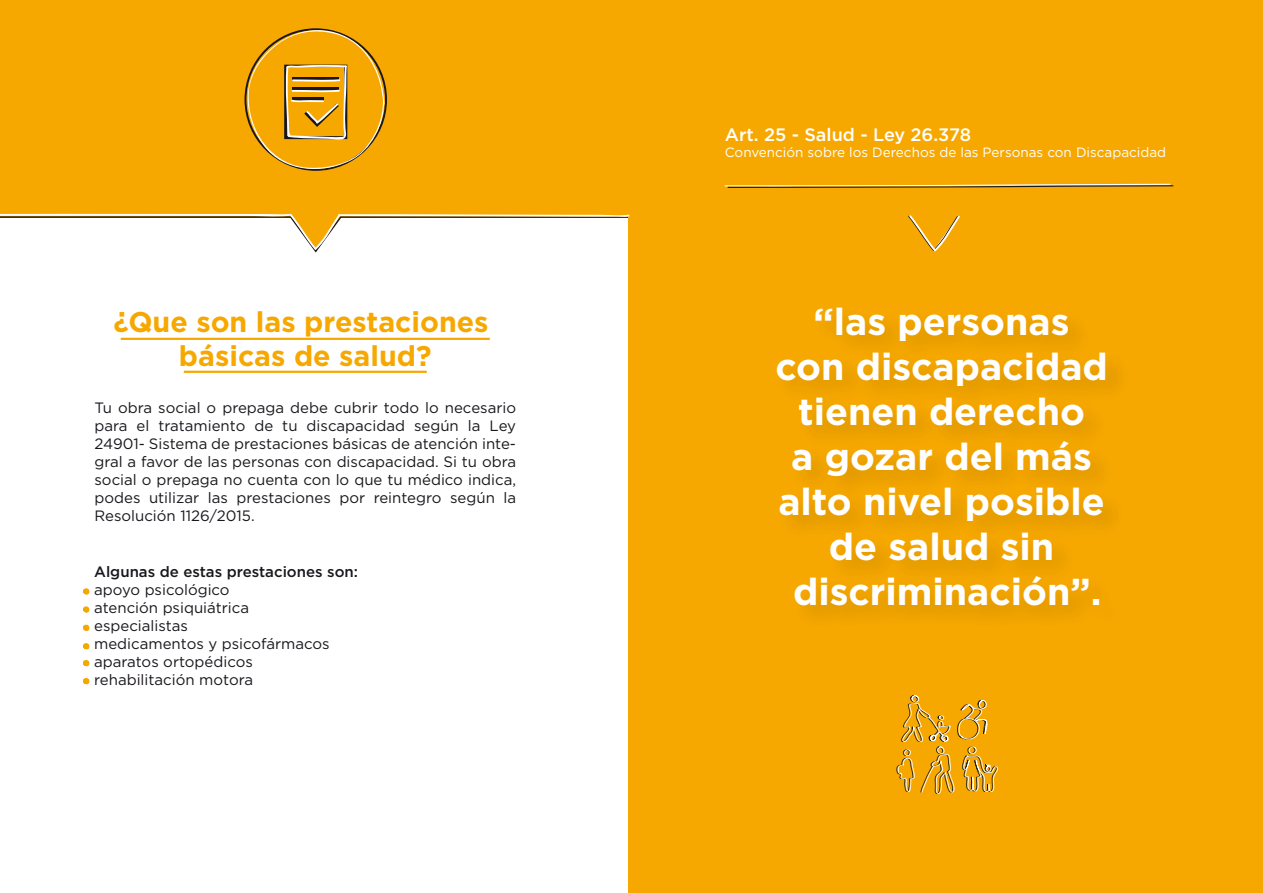
<style>
.page{position:relative;width:1263px;height:893px;background:#fff}
.page>*{position:absolute;margin:0;border:0;box-sizing:border-box;transform-origin:0 0}
.t1{font:700 37.5px/45px "Gotham";color:#fff;text-align:center}
.t2{font:700 28.5px/34.2px "Gotham";color:#f7a800;text-align:center}
.t3{font:500 18px "Gotham";color:#fff}
.t4{font:15px/18px "Gotham";color:#1a171c}
.t5{font:500 15px "Gotham";color:#1a171c}
.t6{font:13.5px "Gotham";color:#fff}
</style>
<div class="page">
<div style="left:0;top:0;width:629px;height:254px;background:#f7a800"></div>
<div style="left:592px;top:0;width:97px;height:216px;background:#f7a800"></div>
<div style="left:629px;top:0;width:634px;height:893px;background:#f7a800"></div>
<svg style="left:241px;top:21px;width:144px;height:153px;background:#e7a211"></svg>
<svg style="left:0;top:213px;width:630px;height:37px"></svg>
<svg style="left:896px;top:695px;width:103px;height:99px"></svg>
<hr style="left:121px;top:338px;width:369px;height:2px;background:#f7a800">
<hr style="left:184px;top:371px;width:243px;height:2px;background:#f7a800">
<svg style="left:724px;top:184px;width:450px;height:4px"></svg>
<svg style="left:908px;top:215px;width:52px;height:37px"></svg>
<svg style="left:83px;top:588px;width:6px;height:7px"></svg>
<svg style="left:83px;top:606px;width:6px;height:79px"></svg>
<h2 class="t2" style="left:113px;top:305px;width:377px">¿Que son las prestaciones básicas de salud?</h2>
<p class="t4" style="left:94px;top:398px;width:423px;text-align:justify">Tu obra social o prepaga debe cubrir todo lo necesario para el tratamiento de tu discapacidad según la Ley 24901- Sistema de prestaciones básicas de atención inte&shy;gral a favor de las personas con discapacidad. Si tu obra social o prepaga no cuenta con lo que tu médico indica, podes utilizar las prestaciones por reintegro según la Resolución 1126/2015.</p>
<p class="t5" style="left:94px;top:562px;width:265px">Algunas de estas prestaciones son:</p>
<p class="t4" style="left:94px;top:581px;width:237px">apoyo psicológico<br>atención psiquiátrica especialistas<br>medicamentos y psicofármacos aparatos ortopédicos rehabilitación motora</p>
<p class="t3" style="left:725px;top:123px;width:248px">Art. 25 - Salud - Ley 26.378</p>
<p class="t6" style="left:725px;top:144px;width:443px">Convención sobre los Derechos de las Personas con Discapacidad</p>
<h1 class="t1" style="left:775px;top:299px;width:334px">“las personas con discapacidad tienen derecho<br>a gozar del más alto nivel posible de salud sin discriminación”.</h1>
</div>
